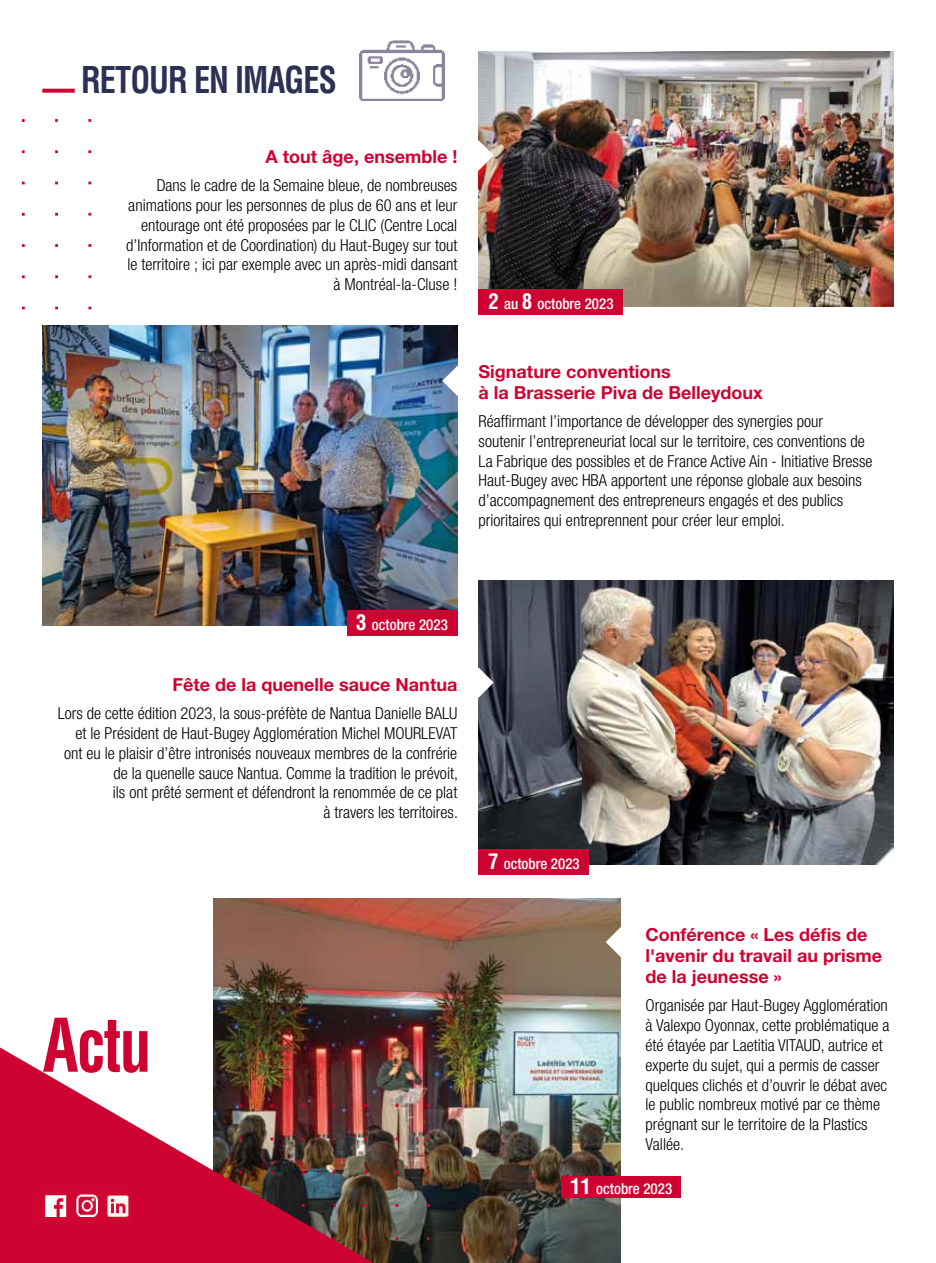
<style>
.page{position:relative;width:936px;height:1263px;background:#fff}
.page>*{position:absolute;margin:0;border:0;box-sizing:border-box;transform-origin:0 0}
.t1{font:700 condensed 72px "Helvetica";color:#cf0332;scale:.9 1}
.t2{font:700 condensed 36px "Helvetica";letter-spacing:-.03em;color:#2c3055;scale:.9 1}
.t3{font:700 18px/21px "Helvetica Neue";color:#cf0332}
.t4{font:300 condensed 16.5px/19.8px "Helvetica Neue LT Com";color:#000;text-align:right}
.t5{font:500 condensed 15px "Helvetica Neue LT Com";color:#fff}
.s1{color:#cf0332}
.s2{font-family:"Helvetica";font-weight:700;font-size:21px}
</style>
<div class="page">
<img style="left:478px;top:51px;width:415px;height:255px">
<img style="left:478px;top:580px;width:415px;height:285px">
<img style="left:43px;top:325px;width:414px;height:300px">
<img style="left:213px;top:899px;width:407px;height:364px">
<img style="left:0;top:1047px;width:373px;height:216px">
<div style="left:478px;top:289px;width:145px;height:26px;background:#cf0332"></div>
<div style="left:347px;top:610px;width:110px;height:26px;background:#cf0332"></div>
<div style="left:478px;top:849px;width:111px;height:26px;background:#cf0332"></div>
<div style="left:561px;top:1176px;width:119px;height:21px;background:#cf0332"></div>
<img style="left:359px;top:40px;width:85px;height:60px">
<div style="left:38px;top:1191px;width:107px;height:33px;background:#cf0332"></div>
<img style="left:45px;top:1194px;width:84px;height:23px">
<svg style="left:478px;top:140px;width:15px;height:30px"></svg>
<svg style="left:442px;top:366px;width:16px;height:30px"></svg>
<svg style="left:478px;top:667px;width:15px;height:31px"></svg>
<svg style="left:605px;top:927px;width:16px;height:30px"></svg>
<h2 class="t2" style="left:43px;top:57px;width:328px"><span class="s1">—</span> RETOUR EN IMAGES</h2>
<p class="t3" style="left:265px;top:146px;width:193px">A tout âge, ensemble !</p>
<p class="t4" style="left:126px;top:175px;width:332px">Dans le cadre de la Semaine bleue, de nombreuses animations pour les personnes de plus de 60 ans et leur entourage ont été proposées par le CLIC (Centre Local d’Information et de Coordination) du Haut-Bugey sur tout le territoire ; ici par exemple avec un après-midi dansant à Montréal-la-Cluse !</p>
<p class="t5" style="left:488px;top:295px;width:127px"><span class="s2">2</span> au <span class="s2">8</span> octobre 2023</p>
<p class="t3" style="left:478px;top:360px;width:285px">Signature conventions<br>à la Brasserie Piva de Belleydoux</p>
<p class="t4" style="left:478px;top:411px;width:395px;text-align:left">Réaffirmant l’importance de développer des synergies pour soutenir l’entrepreneuriat local sur le territoire, ces conventions de La Fabrique des possibles et de France Active Ain - Initiative Bresse Haut-Bugey avec HBA apportent une réponse globale aux besoins d’accompagnement des entrepreneurs engagés et des publics prioritaires qui entreprennent pour créer leur emploi.</p>
<p class="t5" style="left:356px;top:616px;width:93px"><span class="s2">3</span> octobre 2023</p>
<p class="t3" style="left:172px;top:674px;width:286px">Fête de la quenelle sauce Nantua</p>
<p class="t4" style="left:58px;top:703px;width:401px">Lors de cette édition 2023, la sous-préfète de Nantua Danielle BALU et le Président de Haut-Bugey Agglomération Michel MOURLEVAT ont eu le plaisir d’être intronisés nouveaux membres de la confrérie de la quenelle sauce Nantua. Comme la tradition le prévoit,<br>ils ont prêté serment et défendront la renommée de ce plat<br>à travers les territoires.</p>
<h1 class="t1" style="left:43px;top:1000px;width:123px">ACTU</h1>
<p class="t5" style="left:488px;top:855px;width:93px"><span class="s2">7</span> octobre 2023</p>
<p class="t3" style="left:645px;top:924px;width:238px">Conférence « Les défis de l'avenir du travail au prisme de la jeunesse »</p>
<p class="t4" style="left:645px;top:996px;width:245px;text-align:left">Organisée par Haut-Bugey Agglomération à Valexpo Oyonnax, cette problématique a été étayée par Laetitia VITAUD, autrice et experte du sujet, qui a permis de casser quelques clichés et d’ouvrir le débat avec le public nombreux motivé par ce thème prégnant sur le territoire de la Plastics Vallée.</p>
<p class="t5" style="left:570px;top:1180px;width:104px"><span class="s2">11</span> octobre 2023</p>
</div>
